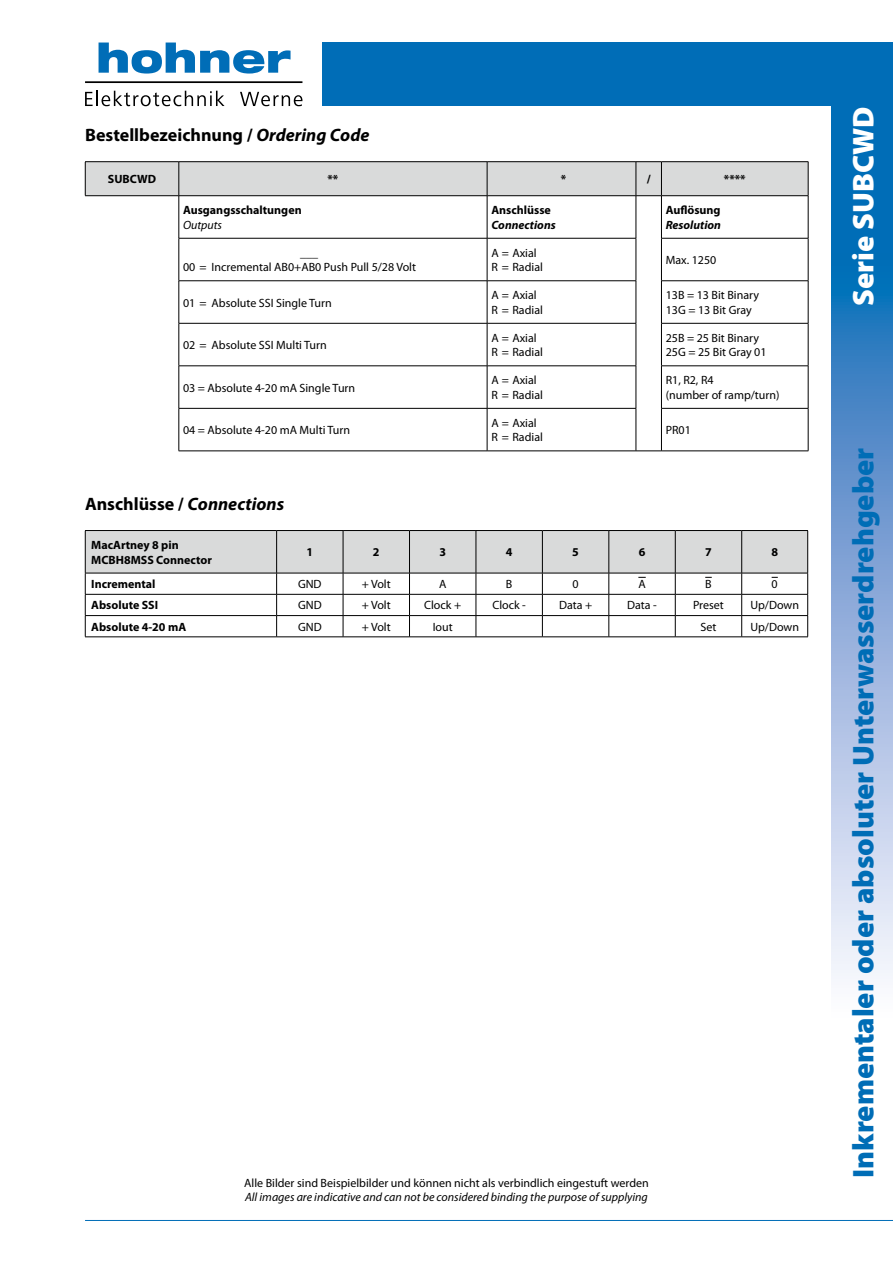
<style>
.page{position:relative;width:893px;height:1263px;background:#fff}
.page>*{position:absolute;margin:0;border:0;box-sizing:border-box;transform-origin:0 0}
.t1{font:900 30px "Myriad Pro";color:#006db6}
.t2{font:900 30px "Myriad Pro";color:#fff}
.t3{font:700 18px "Myriad Pro";color:#000}
.t4{font:12px/14.4px "Myriad Pro";color:#000}
.t5{font:700 12px/14.4px "Myriad Pro";color:#000}
.t6{font:italic 12px "Myriad Pro";color:#000}
.t7{font:italic 700 12px "Myriad Pro";color:#000}
.s1{font-style:italic}
</style>
<div class="page">
<div style="left:831px;top:43px;width:62px;height:211px;background:#006db7"></div>
<div style="left:323px;top:43px;width:570px;height:63px;background:#006db7"></div>
<svg style="left:831px;top:254px;width:62px;height:725px;background:#89aeda"></svg>
<hr style="left:85px;top:1220px;width:808px;height:1px;background:#006db7">
<svg style="left:99px;top:43px;width:192px;height:31px"></svg>
<svg style="left:85px;top:91px;width:140px;height:15px"></svg>
<svg style="left:240px;top:92px;width:62px;height:14px"></svg>
<hr style="left:85px;top:81px;width:217px;height:2px;background:#000">
<hr style="left:808px;top:162px;width:1px;height:33px;background:#000">
<hr style="left:179px;top:196px;width:1px;height:42px;background:#000">
<hr style="left:487px;top:196px;width:1px;height:42px;background:#000">
<hr style="left:636px;top:196px;width:1px;height:42px;background:#000">
<hr style="left:661px;top:196px;width:1px;height:42px;background:#000">
<hr style="left:808px;top:196px;width:1px;height:42px;background:#000">
<hr style="left:179px;top:238px;width:308px;height:1px;background:#000">
<hr style="left:179px;top:238px;width:1px;height:43px;background:#000">
<hr style="left:487px;top:238px;width:149px;height:1px;background:#000">
<hr style="left:487px;top:238px;width:1px;height:43px;background:#000">
<hr style="left:636px;top:238px;width:1px;height:43px;background:#000">
<hr style="left:661px;top:238px;width:147px;height:1px;background:#000">
<hr style="left:661px;top:238px;width:1px;height:43px;background:#000">
<hr style="left:808px;top:238px;width:1px;height:43px;background:#000">
<hr style="left:179px;top:280px;width:308px;height:1px;background:#000">
<hr style="left:179px;top:281px;width:1px;height:42px;background:#000">
<hr style="left:487px;top:280px;width:149px;height:1px;background:#000">
<hr style="left:487px;top:281px;width:1px;height:42px;background:#000">
<hr style="left:636px;top:281px;width:1px;height:42px;background:#000">
<hr style="left:661px;top:280px;width:147px;height:1px;background:#000">
<hr style="left:661px;top:281px;width:1px;height:42px;background:#000">
<hr style="left:808px;top:281px;width:1px;height:42px;background:#000">
<hr style="left:179px;top:323px;width:308px;height:1px;background:#000">
<hr style="left:179px;top:323px;width:1px;height:43px;background:#000">
<hr style="left:487px;top:323px;width:149px;height:1px;background:#000">
<hr style="left:487px;top:323px;width:1px;height:43px;background:#000">
<hr style="left:636px;top:323px;width:1px;height:43px;background:#000">
<hr style="left:661px;top:323px;width:147px;height:1px;background:#000">
<hr style="left:661px;top:323px;width:1px;height:43px;background:#000">
<hr style="left:808px;top:323px;width:1px;height:43px;background:#000">
<hr style="left:179px;top:366px;width:308px;height:1px;background:#000">
<hr style="left:179px;top:366px;width:1px;height:42px;background:#000">
<hr style="left:487px;top:366px;width:149px;height:1px;background:#000">
<hr style="left:487px;top:366px;width:1px;height:42px;background:#000">
<hr style="left:636px;top:366px;width:1px;height:42px;background:#000">
<hr style="left:661px;top:366px;width:147px;height:1px;background:#000">
<hr style="left:661px;top:366px;width:1px;height:42px;background:#000">
<hr style="left:808px;top:366px;width:1px;height:42px;background:#000">
<hr style="left:179px;top:408px;width:308px;height:1px;background:#000">
<hr style="left:179px;top:409px;width:1px;height:42px;background:#000">
<hr style="left:487px;top:408px;width:149px;height:1px;background:#000">
<hr style="left:487px;top:409px;width:1px;height:42px;background:#000">
<hr style="left:636px;top:409px;width:1px;height:42px;background:#000">
<hr style="left:661px;top:408px;width:147px;height:1px;background:#000">
<hr style="left:661px;top:409px;width:1px;height:42px;background:#000">
<hr style="left:808px;top:409px;width:1px;height:42px;background:#000">
<hr style="left:179px;top:451px;width:308px;height:1px;background:#000">
<hr style="left:487px;top:451px;width:149px;height:1px;background:#000">
<svg style="left:636px;top:451px;width:25px;height:1px"></svg>
<hr style="left:661px;top:451px;width:147px;height:1px;background:#000">
<svg style="left:85px;top:161px;width:723px;height:35px;background:#cbcccc"></svg>
<hr style="left:85px;top:637px;width:192px;height:1px;background:#000">
<hr style="left:277px;top:637px;width:66px;height:1px;background:#000">
<hr style="left:343px;top:637px;width:66px;height:1px;background:#000">
<hr style="left:409px;top:637px;width:67px;height:1px;background:#000">
<hr style="left:476px;top:637px;width:66px;height:1px;background:#000">
<hr style="left:542px;top:637px;width:67px;height:1px;background:#000">
<hr style="left:609px;top:637px;width:66px;height:1px;background:#000">
<hr style="left:675px;top:637px;width:67px;height:1px;background:#000">
<hr style="left:742px;top:637px;width:66px;height:1px;background:#000">
<svg style="left:85px;top:530px;width:723px;height:107px"></svg>
<h2 class="t3" style="left:85px;top:123px;width:286px">Bestellbezeichnung / <span class="s1">Ordering Code</span></h2>
<p class="t5" style="left:108px;top:172px;width:50px">SUBCWD</p>
<p class="t5" style="left:327px;top:172px;width:12px">**</p>
<p class="t5" style="left:561px;top:172px;width:7px">*</p>
<p class="t5" style="left:647px;top:172px;width:5px">/</p>
<p class="t5" style="left:724px;top:172px;width:23px">****</p>
<p class="t5" style="left:183px;top:203px;width:120px">Ausgangsschaltungen</p>
<p class="t6" style="left:183px;top:217px;width:40px">Outputs</p>
<p class="t5" style="left:666px;top:203px;width:56px">Auflösung</p>
<p class="t7" style="left:666px;top:217px;width:57px">Resolution</p>
<p class="t5" style="left:491px;top:203px;width:61px">Anschlüsse</p>
<p class="t7" style="left:491px;top:217px;width:66px">Connections</p>
<p class="t4" style="left:183px;top:245px;width:234px;text-indent:117px">___<br>00 = Incremental AB0+AB0 Push Pull 5/28 Volt</p>
<p class="t4" style="left:491px;top:245px;width:53px">A = Axial<br>R = Radial</p>
<p class="t4" style="left:666px;top:253px;width:52px">Max. 1250</p>
<p class="t4" style="left:183px;top:295px;width:150px">01 = Absolute SSI Single Turn</p>
<p class="t4" style="left:491px;top:288px;width:53px">A = Axial<br>R = Radial</p>
<p class="t4" style="left:666px;top:288px;width:95px">13B = 13 Bit Binary<br>13G = 13 Bit Gray</p>
<p class="t4" style="left:183px;top:338px;width:145px">02 = Absolute SSI Multi Turn</p>
<p class="t4" style="left:491px;top:330px;width:53px">A = Axial<br>R = Radial</p>
<p class="t4" style="left:666px;top:330px;width:102px">25B = 25 Bit Binary<br>25G = 25 Bit Gray 01</p>
<p class="t4" style="left:183px;top:380px;width:174px">03 = Absolute 4-20 mA Single Turn</p>
<p class="t4" style="left:491px;top:373px;width:53px">A = Axial<br>R = Radial</p>
<p class="t4" style="left:666px;top:373px;width:115px">R1, R2, R4<br>(number of ramp/turn)</p>
<p class="t4" style="left:183px;top:423px;width:169px">04 = Absolute 4-20 mA Multi Turn</p>
<p class="t4" style="left:491px;top:415px;width:53px">A = Axial<br>R = Radial</p>
<p class="t4" style="left:666px;top:423px;width:27px">PR01</p>
<h2 class="t3" style="left:85px;top:492px;width:201px">Anschlüsse / <span class="s1">Connections</span></h2>
<p class="t5" style="left:91px;top:537px;width:122px">MacArtney 8 pin<br>MCBH8MSS Connector</p>
<p class="t5" style="left:306px;top:545px;width:8px">1</p>
<p class="t5" style="left:373px;top:545px;width:8px">2</p>
<p class="t5" style="left:439px;top:545px;width:8px">3</p>
<p class="t5" style="left:506px;top:545px;width:8px">4</p>
<p class="t5" style="left:572px;top:545px;width:8px">5</p>
<p class="t5" style="left:639px;top:545px;width:8px">6</p>
<p class="t5" style="left:705px;top:545px;width:8px">7</p>
<p class="t5" style="left:771px;top:545px;width:8px">8</p>
<p class="t5" style="left:91px;top:576px;width:66px">Incremental</p>
<p class="t4" style="left:298px;top:577px;width:25px">GND</p>
<p class="t4" style="left:362px;top:577px;width:30px">+ Volt</p>
<p class="t4" style="left:439px;top:577px;width:9px">A</p>
<p class="t4" style="left:506px;top:577px;width:8px">B</p>
<p class="t4" style="left:572px;top:577px;width:8px">0</p>
<p class="t4" style="left:638px;top:577px;width:9px">A</p>
<p class="t4" style="left:705px;top:577px;width:8px">B</p>
<p class="t4" style="left:772px;top:577px;width:8px">0</p>
<p class="t5" style="left:91px;top:598px;width:68px">Absolute SSI</p>
<p class="t4" style="left:298px;top:598px;width:25px">GND</p>
<p class="t4" style="left:362px;top:598px;width:30px">+ Volt</p>
<p class="t4" style="left:424px;top:598px;width:39px">Clock +</p>
<p class="t4" style="left:492px;top:598px;width:35px">Clock -</p>
<p class="t4" style="left:559px;top:598px;width:35px">Data +</p>
<p class="t4" style="left:627px;top:598px;width:31px">Data -</p>
<p class="t4" style="left:693px;top:598px;width:32px">Preset</p>
<p class="t4" style="left:750px;top:598px;width:50px">Up/Down</p>
<p class="t5" style="left:91px;top:619px;width:96px">Absolute 4-20 mA</p>
<p class="t4" style="left:298px;top:619px;width:25px">GND</p>
<p class="t4" style="left:362px;top:619px;width:30px">+ Volt</p>
<p class="t4" style="left:433px;top:619px;width:22px">Iout</p>
<p class="t4" style="left:700px;top:619px;width:17px">Set</p>
<p class="t4" style="left:750px;top:619px;width:50px">Up/Down</p>
<p class="t4" style="left:244px;top:1175px;width:406px">Alle Bilder sind Beispielbilder und können nicht als verbindlich eingestuft werden</p>
<p class="t6" style="left:245px;top:1190px;width:404px">All images are indicative and can not be considered binding the purpose of supplying</p>
<h1 class="t2" style="left:843px;top:306px;width:201px;rotate:-90deg">Serie SUBCWD</h1>
<h1 class="t1" style="left:843px;top:1178px;width:732px;rotate:-90deg">Inkrementaler oder absoluter Unterwasserdrehgeber</h1>
</div>
